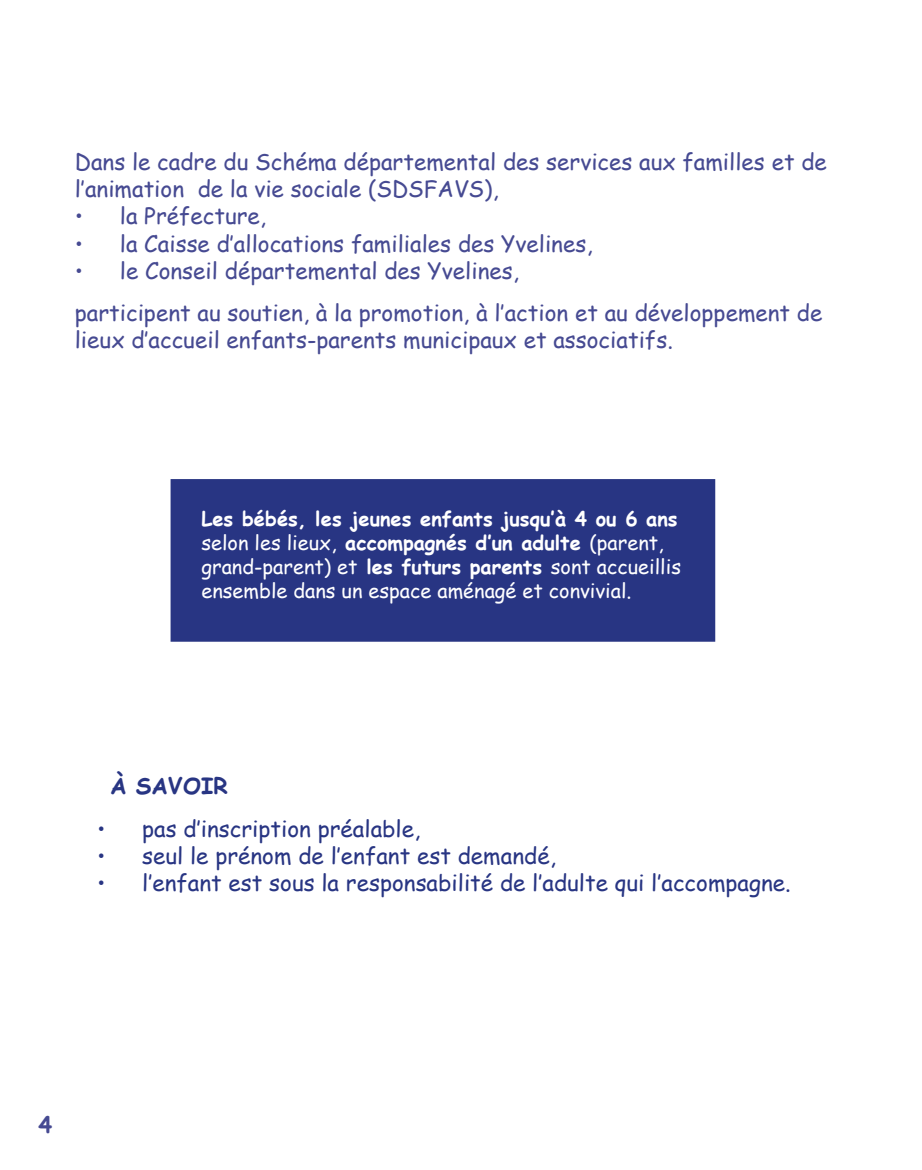
<style>
.page{position:relative;width:922px;height:1170px;background:#fff}
.page>*{position:absolute;margin:0;border:0;box-sizing:border-box;transform-origin:0 0}
.t1{font:22.5px/27px "Comic Sans MS";color:#464a92}
.t2{font:22.5px "Comic Sans MS";color:#283583}
.t3{font:700 22.5px "Comic Sans MS";color:#283583}
.t4{font:700 22.5px "Comic Sans MS";color:#464a92}
.t5{font:20px/24px "Comic Sans MS";color:#fff}
.s1{font-weight:700}
</style>
<div class="page">
<div style="left:172px;top:480px;width:541px;height:160px;background:#283583"></div>
<div style="left:170px;top:479px;width:545px;height:162px;border:2px solid #283583"></div>
<p class="t1" style="left:75px;top:148px;width:753px">Dans le cadre du Schéma départemental des services aux familles et de l’animation de la vie sociale (SDSFAVS),</p>
<p class="t1" style="left:75px;top:202px;width:193px">• la Préfecture,</p>
<p class="t1" style="left:75px;top:229px;width:519px">• la Caisse d’allocations familiales des Yvelines,</p>
<p class="t1" style="left:75px;top:248px;width:749px;line-height:42.5px">• le Conseil départemental des Yvelines,<br>participent au soutien, à la promotion, à l’action et au développement de</p>
<p class="t1" style="left:75px;top:325px;width:599px">lieux d’accueil enfants-parents municipaux et associatifs.</p>
<p class="t5" style="left:201px;top:506px;width:481px"><span class="s1">Les bébés, les jeunes enfants jusqu’à 4 ou 6 ans </span>selon les lieux, <span class="s1">accompagnés d’un adulte</span> (parent, grand-parent) et <span class="s1">les futurs parents</span> sont accueillis ensemble dans un espace aménagé et convivial.</p>
<p class="t3" style="left:110px;top:769px;width:120px">À SAVOIR</p>
<p class="t2" style="left:97px;top:812px;width:324px">• pas d’inscription préalable,</p>
<p class="t2" style="left:97px;top:839px;width:460px">• seul le prénom de l’enfant est demandé,</p>
<p class="t2" style="left:97px;top:866px;width:695px">• l’enfant est sous la responsabilité de l’adulte qui l’accompagne.</p>
<p class="t4" style="left:38px;top:1108px;width:15px">4</p>
</div>
